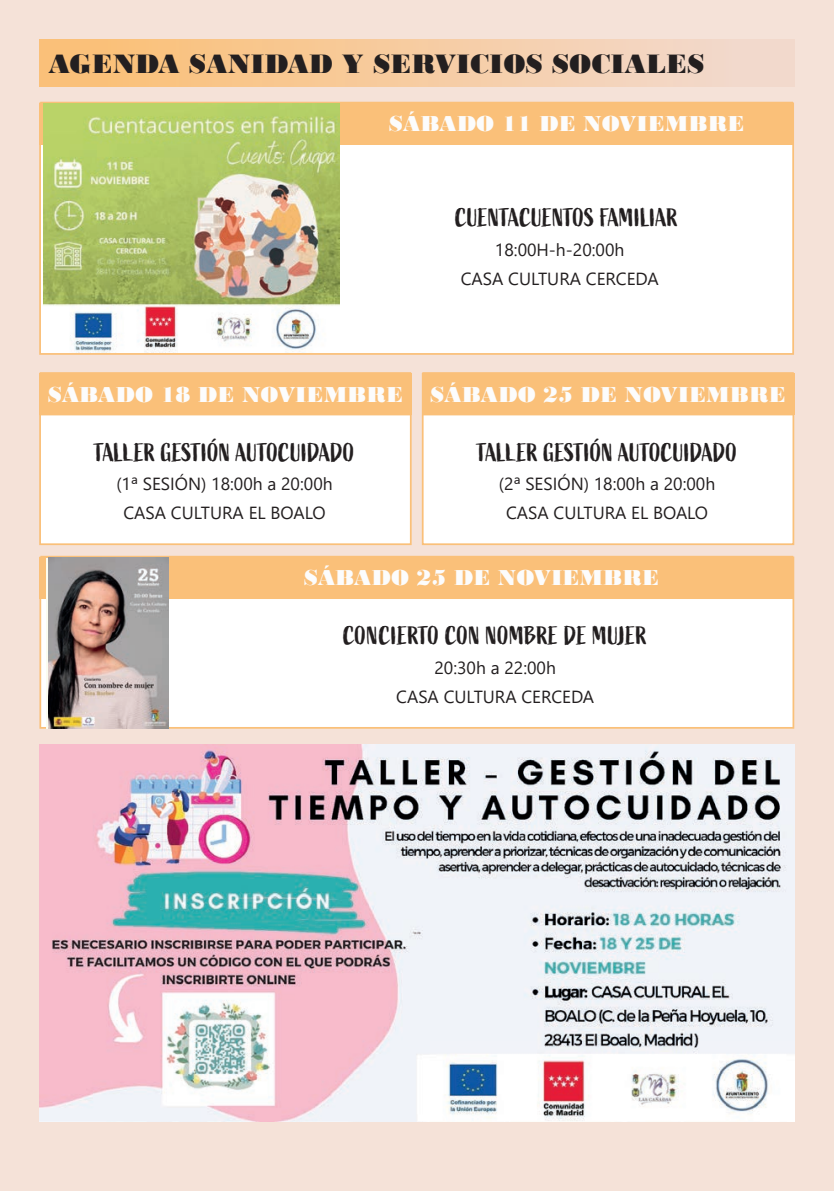
<style>
.page{position:relative;width:834px;height:1191px;background:#fff}
.page>*{position:absolute;margin:0;border:0;box-sizing:border-box;transform-origin:0 0}
.t1{font:28px "Bodoni MT Black";color:#231f20}
.t2{font:25.38px "Active";letter-spacing:-.005em;color:#231f20}
.t3{font:22.75px "Bodoni MT Black";color:#fcfcfc}
.t4{font:17.5px/29.2px "Segoe UI";color:#231f20;text-align:center}
</style>
<div class="page">
<div style="left:0;top:0;width:833px;height:1191px;background:#f5e2d8"></div>
<div style="left:39px;top:102px;width:754px;height:253px;background:#fff;border:2px solid #fac079"></div>
<div style="left:40px;top:102px;width:752px;height:43px;background:#fac079"></div>
<div style="left:39px;top:103px;width:754px;height:42px;background:#fac079"></div>
<img style="left:43px;top:104px;width:296px;height:248px">
<div style="left:39px;top:373px;width:372px;height:172px;background:#fff;border:2px solid #fac079"></div>
<div style="left:40px;top:372px;width:371px;height:43px;background:#f9c589"></div>
<div style="left:39px;top:373px;width:372px;height:42px;background:#fac079"></div>
<div style="left:422px;top:373px;width:372px;height:172px;background:#fff;border:2px solid #fac079"></div>
<div style="left:422px;top:372px;width:371px;height:43px;background:#f9c589"></div>
<div style="left:422px;top:373px;width:372px;height:42px;background:#fac079"></div>
<img style="left:40px;top:744px;width:754px;height:377px">
<div style="left:39px;top:556px;width:755px;height:172px;background:#fff;border:2px solid #fac079"></div>
<div style="left:40px;top:556px;width:753px;height:43px;background:#fac079"></div>
<div style="left:39px;top:557px;width:755px;height:42px;background:#fac079"></div>
<img style="left:48px;top:558px;width:120px;height:170px">
<div style="left:39px;top:40px;width:754px;height:47px;background:linear-gradient(to right,#fbbe72,#f2dad1)"></div>
<h1 class="t1" style="left:49px;top:47px;width:657px">AGENDA SANIDAD Y SERVICIOS SOCIALES</h1>
<h3 class="t3" style="left:389px;top:110px;width:357px">SÁBADO 11 DE NOVIEMBRE</h3>
<h2 class="t2" style="left:455px;top:203px;width:225px">CUENTACUENTOS FAMILIAR</h2>
<p class="t4" style="left:460px;top:233px;width:199px">18:00H-h-20:00h<br>CASA CULTURA CERCEDA</p>
<h3 class="t3" style="left:48px;top:381px;width:357px">SÁBADO 18 DE NOVIEMBRE</h3>
<h2 class="t2" style="left:94px;top:438px;width:262px">TALLER GESTIÓN AUTOCUIDADO</h2>
<p class="t4" style="left:116px;top:467px;width:218px">(1ª SESIÓN) 18:00h a 20:00h<br>CASA CULTURA EL BOALO</p>
<h3 class="t3" style="left:430px;top:381px;width:357px">SÁBADO 25 DE NOVIEMBRE</h3>
<h2 class="t2" style="left:476px;top:438px;width:262px">TALLER GESTIÓN AUTOCUIDADO</h2>
<p class="t4" style="left:499px;top:467px;width:218px">(2ª SESIÓN) 18:00h a 20:00h<br>CASA CULTURA EL BOALO</p>
<h3 class="t3" style="left:303px;top:564px;width:357px">SÁBADO 25 DE NOVIEMBRE</h3>
<h2 class="t2" style="left:343px;top:621px;width:305px">CONCIERTO CON NOMBRE DE MUJER</h2>
<p class="t4" style="left:396px;top:651px;width:199px">20:30h a 22:00h<br>CASA CULTURA CERCEDA</p>
</div>
